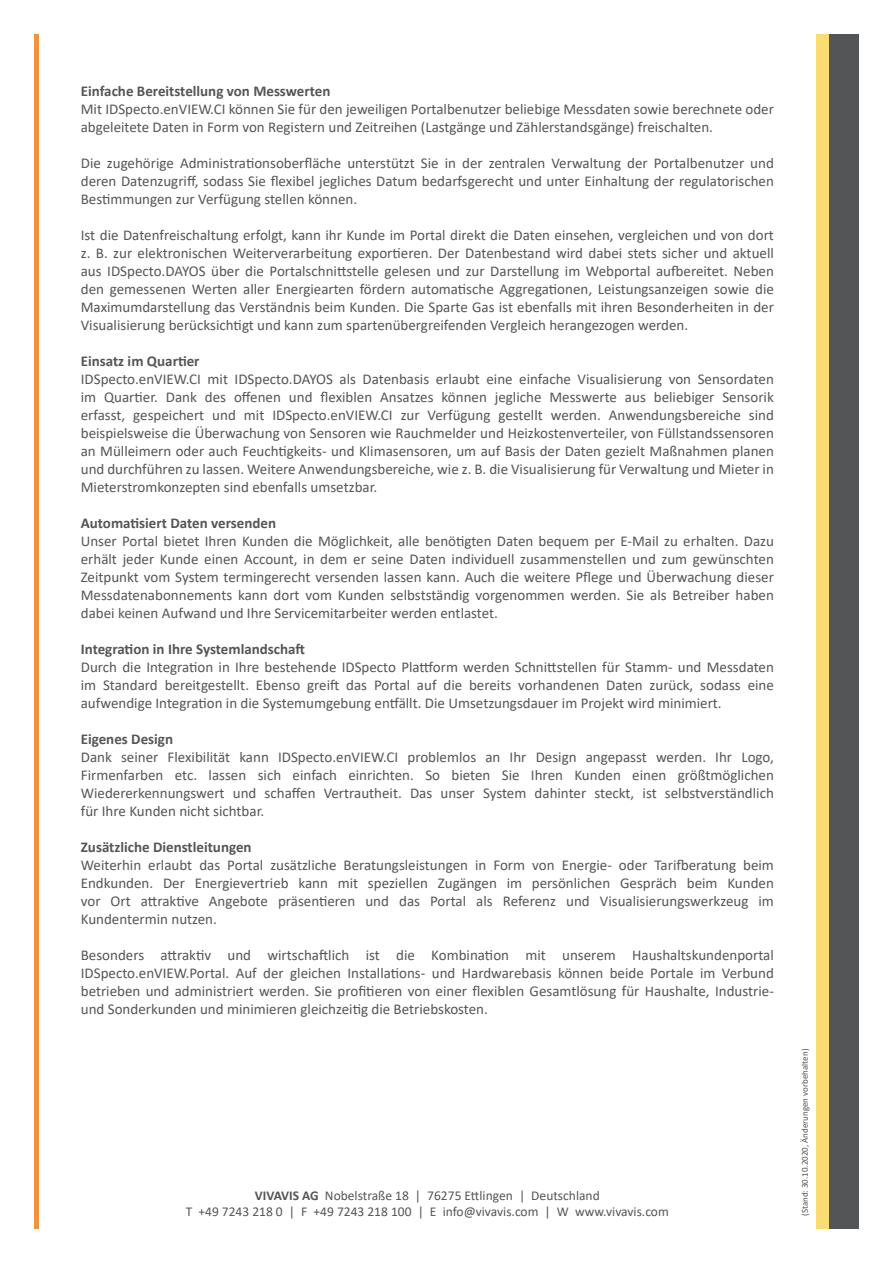
<style>
.page{position:relative;width:893px;height:1263px;background:#fff}
.page>*{position:absolute;margin:0;border:0;box-sizing:border-box;transform-origin:0 0}
.t1{font:15px/18px "Calibri";color:#535557;text-align:justify}
.t2{font:700 15px "Calibri";color:#535557}
.t3{font:13.5px/16.2px "Calibri";color:#535557;text-align:center}
.t4{font:9px "Calibri";color:#535557}
.s1{font-weight:700}
</style>
<div class="page">
<hr style="left:34px;top:34px;width:4px;height:1195px;background:#f0943a">
<div style="left:816px;top:34px;width:13px;height:1195px;background:#fadc72"></div>
<div style="left:829px;top:34px;width:30px;height:1195px;background:#535557"></div>
<p class="t2" style="left:81px;top:81px;width:251px">Einfache Bereitstellung von Messwerten</p>
<p class="t1" style="left:81px;top:100px;width:695px">Mit IDSpecto.enVIEW.CI können Sie für den jeweiligen Portalbenutzer beliebige Messdaten sowie berechnete oder abgeleitete Daten in Form von Registern und Zeitreihen (Lastgänge und Zählerstandsgänge) freischalten.</p>
<p class="t1" style="left:81px;top:154px;width:695px">Die zugehörige Administrationsoberfläche unterstützt Sie in der zentralen Verwaltung der Portalbenutzer und deren Datenzugriff, sodass Sie flexibel jegliches Datum bedarfsgerecht und unter Einhaltung der regulatorischen Bestimmungen zur Verfügung stellen können.</p>
<p class="t1" style="left:81px;top:226px;width:695px">Ist die Datenfreischaltung erfolgt, kann ihr Kunde im Portal direkt die Daten einsehen, vergleichen und von dort z. B. zur elektronischen Weiterverarbeitung exportieren. Der Datenbestand wird dabei stets sicher und aktuell aus IDSpecto.DAYOS über die Portalschnittstelle gelesen und zur Darstellung im Webportal aufbereitet. Neben den gemessenen Werten aller Energiearten fördern automatische Aggregationen, Leistungsanzeigen sowie die Maximumdarstellung das Verständnis beim Kunden. Die Sparte Gas ist ebenfalls mit ihren Besonderheiten in der Visualisierung berücksichtigt und kann zum spartenübergreifenden Vergleich herangezogen werden.</p>
<p class="t2" style="left:81px;top:351px;width:120px">Einsatz im Quartier</p>
<p class="t1" style="left:81px;top:370px;width:695px">IDSpecto.enVIEW.CI mit IDSpecto.DAYOS als Datenbasis erlaubt eine einfache Visualisierung von Sensordaten im Quartier. Dank des offenen und flexiblen Ansatzes können jegliche Messwerte aus beliebiger Sensorik erfasst, gespeichert und mit IDSpecto.enVIEW.CI zur Verfügung gestellt werden. Anwendungsbereiche sind beispielsweise die Überwachung von Sensoren wie Rauchmelder und Heizkostenverteiler, von Füllstandssensoren an Mülleimern oder auch Feuchtigkeits- und Klimasensoren, um auf Basis der Daten gezielt Maßnahmen planen und durchführen zu lassen. Weitere Anwendungsbereiche, wie z. B. die Visualisierung für Verwaltung und Mieter in Mieterstromkonzepten sind ebenfalls umsetzbar.</p>
<p class="t2" style="left:81px;top:513px;width:197px">Automatisiert Daten versenden</p>
<p class="t1" style="left:81px;top:532px;width:695px">Unser Portal bietet Ihren Kunden die Möglichkeit, alle benötigten Daten bequem per E-Mail zu erhalten. Dazu erhält jeder Kunde einen Account, in dem er seine Daten individuell zusammenstellen und zum gewünschten Zeitpunkt vom System termingerecht versenden lassen kann. Auch die weitere Pflege und Überwachung dieser Messdatenabonnements kann dort vom Kunden selbstständig vorgenommen werden. Sie als Betreiber haben dabei keinen Aufwand und Ihre Servicemitarbeiter werden entlastet.</p>
<p class="t2" style="left:81px;top:639px;width:226px">Integration in Ihre Systemlandschaft</p>
<p class="t1" style="left:81px;top:658px;width:695px">Durch die Integration in Ihre bestehende IDSpecto Plattform werden Schnittstellen für Stamm- und Messdaten im Standard bereitgestellt. Ebenso greift das Portal auf die bereits vorhandenen Daten zurück, sodass eine aufwendige Integration in die Systemumgebung entfällt. Die Umsetzungsdauer im Projekt wird minimiert.</p>
<p class="t2" style="left:81px;top:729px;width:94px">Eigenes Design</p>
<p class="t1" style="left:81px;top:748px;width:695px">Dank seiner Flexibilität kann IDSpecto.enVIEW.CI problemlos an Ihr Design angepasst werden. Ihr Logo, Firmenfarben etc. lassen sich einfach einrichten. So bieten Sie Ihren Kunden einen größtmöglichen Wiedererkennungswert und schaffen Vertrautheit. Das unser System dahinter steckt, ist selbstverständlich für Ihre Kunden nicht sichtbar.</p>
<p class="t2" style="left:81px;top:837px;width:172px">Zusätzliche Dienstleitungen</p>
<p class="t1" style="left:81px;top:856px;width:695px">Weiterhin erlaubt das Portal zusätzliche Beratungsleistungen in Form von Energie- oder Tarifberatung beim Endkunden. Der Energievertrieb kann mit speziellen Zugängen im persönlichen Gespräch beim Kunden vor Ort attraktive Angebote präsentieren und das Portal als Referenz und Visualisierungswerkzeug im Kundentermin nutzen.</p>
<p class="t1" style="left:81px;top:946px;width:695px">Besonders attraktiv und wirtschaftlich ist die Kombination mit unserem Haushaltskundenportal IDSpecto.enVIEW.Portal. Auf der gleichen Installations- und Hardwarebasis können beide Portale im Verbund betrieben und administriert werden. Sie profitieren von einer flexiblen Gesamtlösung für Haushalte, Industrie&shy;und Sonderkunden und minimieren gleichzeitig die Betriebskosten.</p>
<p class="t3" style="left:186px;top:1187px;width:485px"><span class="s1">VIVAVIS AG</span> Nobelstraße 18 | 76275 Ettlingen | Deutschland<br>T +49 7243 218 0 | F +49 7243 218 100 | E info@vivavis.com | W www.vivavis.com</p>
<p class="t4" style="left:799px;top:1216px;width:169px;rotate:-90deg">(Stand: 30.10.2020, Änderungen vorbehalten)</p>
</div>
